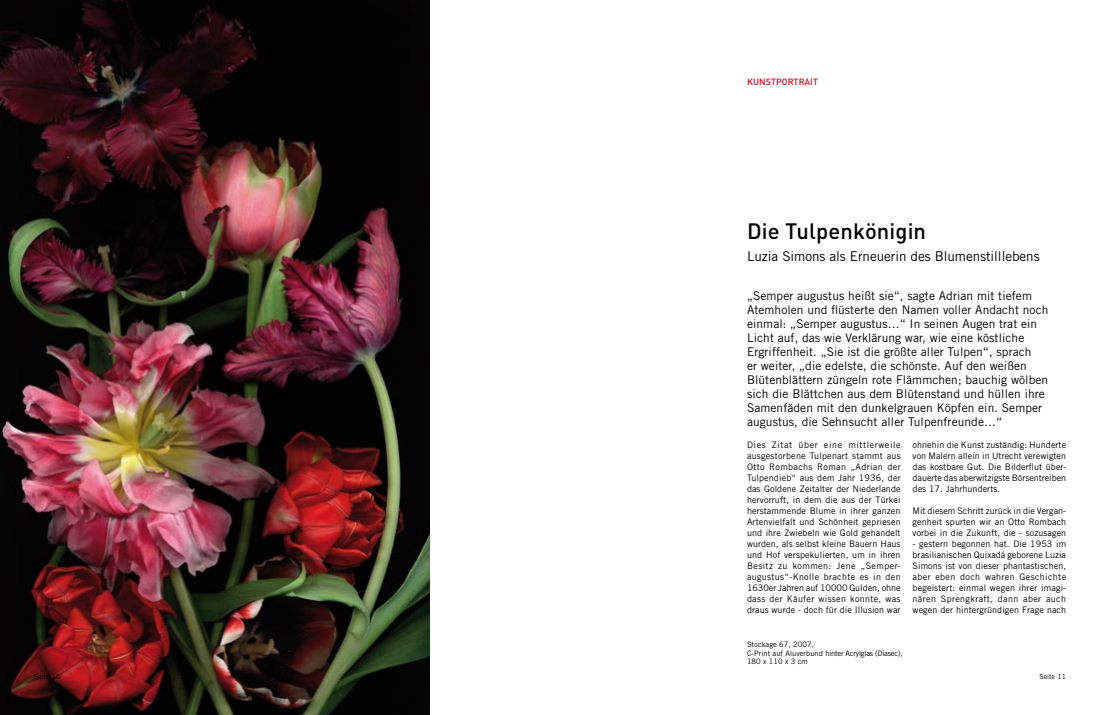
<style>
.page{position:relative;width:1100px;height:715px;background:#fff}
.page>*{position:absolute;margin:0;border:0;box-sizing:border-box;transform-origin:0 0}
.head{font:500 22px "DIN";color:#000}
.intro{font:13.5px "Trade Gothic LT";letter-spacing:-.005em;color:#000}
.intro-2{font:12px/14px "Trade Gothic LT";letter-spacing:.005em;color:#000}
.fliess{font:9px/11px "Trade Gothic LT";letter-spacing:.005em;color:#000;text-align:justify}
.subhead_Rot{font:500 9px "DIN";letter-spacing:.005em;color:#dc001b}
.legende{font:7.5px/8.5px "Trade Gothic LT";letter-spacing:.005em;color:#000}
.fliess_flattert{font:7px "Trade Gothic LT";letter-spacing:.005em;color:#000}
</style>
<div class="page">
<img style="left:0;top:0;width:429px;height:714px">
<p class="subhead_Rot" style="left:747px;top:76px;width:73px">KUNSTPORTRAIT</p>
<p class="head" style="left:747px;top:217px;width:181px">DIE TULPENKÖNIGIN</p>
<p class="intro" style="left:747px;top:248px;width:294px">Luzia Simons als Erneuerin des Blumenstilllebens</p>
<p class="intro-2" style="left:747px;top:288px;width:303px">„Semper augustus heißt sie“, sagte Adrian mit tiefem Atemholen und flüsterte den Namen voller Andacht noch einmal: „Semper augustus…“ In seinen Augen trat ein Licht auf, das wie Verklärung war, wie eine köstliche Ergriffenheit. „Sie ist die größte aller Tulpen“, sprach<br>er weiter, „die edelste, die schönste. Auf den weißen Blütenblättern züngeln rote Flämmchen; bauchig wölben sich die Blättchen aus dem Blütenstand und hüllen ihre Samenfäden mit den dunkelgrauen Köpfen ein. Semper augustus, die Sehnsucht aller Tulpenfreunde…“</p>
<p class="fliess" style="left:747px;top:439px;width:155px">Dies Zitat über eine mittlerweile ausgestorbene Tulpenart stammt aus Otto Rombachs Roman „Adrian der Tulpendieb“ aus dem Jahr 1936, der das Goldene Zeitalter der Niederlande hervorruft, in dem die aus der Türkei herstammende Blume in ihrer ganzen Artenvielfalt und Schönheit gepriesen und ihre Zwiebeln wie Gold gehandelt wurden, als selbst kleine Bauern Haus und Hof verspekulierten, um in ihren Besitz zu kommen: Jene „Semper&shy;augustus“-Knolle brachte es in den 1630er Jahren auf 10000 Gulden, ohne dass der Käufer wissen konnte, was draus wurde - doch für die Illusion war</p>
<p class="fliess" style="left:913px;top:439px;width:155px">ohnehin die Kunst zuständig: Hunderte von Malern allein in Utrecht verewigten das kostbare Gut. Die Bilderflut über&shy;dauerte das aberwitzigste Börsentreiben des 17. Jahrhunderts.</p>
<p class="fliess" style="left:913px;top:505px;width:155px">Mit diesem Schritt zurück in die Vergan&shy;genheit spurten wir an Otto Rombach vorbei in die Zukunft, die - sozusagen</p>
<p class="fliess" style="left:913px;top:538px;width:155px">- gestern begonnen hat. Die 1953 im brasilianischen Quixadá geborene Luzia Simons ist von dieser phantastischen, aber eben doch wahren Geschichte begeistert: einmal wegen ihrer imagi&shy;nären Sprengkraft, dann aber auch wegen der hintergründigen Frage nach</p>
<p class="legende" style="left:747px;top:640px;width:157px">Stockage 67, 2007,<br>C-Print auf Aluverbund hinter Acrylglas (Diasec),<br>180 x 110 x 3 cm</p>
<p class="fliess_flattert" style="left:34px;top:672px;width:28px">Seite 10</p>
<p class="fliess_flattert" style="left:1039px;top:672px;width:28px">Seite 11</p>
</div>
